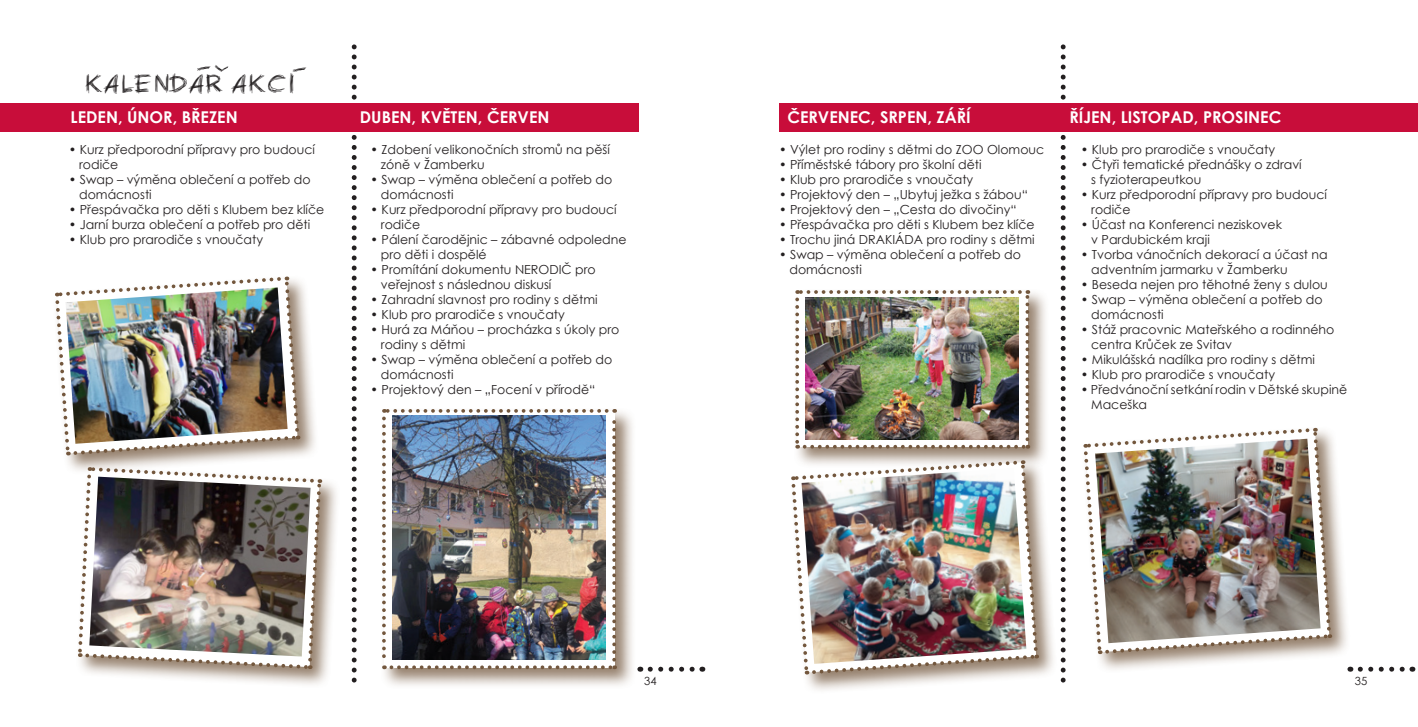
<style>
.page{position:relative;width:1418px;height:727px;background:#fff}
.page>*{position:absolute;margin:0;border:0;box-sizing:border-box;transform-origin:0 0}
.t1{font:25px "PW Chalk";color:#231f20}
.t2{font:700 16.25px "Century Gothic";color:#fff}
.t3{font:12.5px/15px "Century Gothic";color:#231f20}
.t4{font:11.25px "Century Gothic";color:#231f20}
</style>
<div class="page">
<svg style="left:650px;top:666px;width:45px;height:5px"></svg>
<svg style="left:1360px;top:666px;width:52px;height:5px"></svg>
<svg style="left:197px;top:65px;width:31px;height:7px"></svg>
<svg style="left:293px;top:67px;width:13px;height:5px"></svg>
<svg style="left:352px;top:57px;width:5px;height:616px"></svg>
<svg style="left:1060px;top:57px;width:5px;height:616px"></svg>
<div style="left:0;top:103px;width:638px;height:29px;background:#c80d3a"></div>
<div style="left:779px;top:103px;width:638px;height:29px;background:#c80d3a"></div>
<div style="left:53px;top:274px;width:266px;height:201px;background:#73573d;opacity:.75"></div>
<svg style="left:53px;top:275px;width:248px;height:182px"></svg>
<img style="left:65px;top:287px;width:222px;height:156px">
<div style="left:75px;top:464px;width:266px;height:224px;background:#73573d;opacity:.75"></div>
<svg style="left:76px;top:465px;width:247px;height:205px"></svg>
<img style="left:89px;top:476px;width:221px;height:180px">
<div style="left:380px;top:406px;width:256px;height:283px;background:#73573d;opacity:.75"></div>
<svg style="left:382px;top:409px;width:234px;height:260px"></svg>
<img style="left:393px;top:415px;width:212px;height:244px">
<div style="left:793px;top:288px;width:256px;height:180px;background:#73573d;opacity:.75"></div>
<svg style="left:795px;top:290px;width:234px;height:158px"></svg>
<img style="left:806px;top:297px;width:212px;height:142px">
<div style="left:789px;top:458px;width:268px;height:236px;background:#73573d;opacity:.75"></div>
<svg style="left:789px;top:458px;width:250px;height:218px"></svg>
<img style="left:801px;top:468px;width:225px;height:195px">
<div style="left:1081px;top:426px;width:269px;height:247px;background:#73573d;opacity:.75"></div>
<svg style="left:1081px;top:426px;width:251px;height:229px"></svg>
<img style="left:1095px;top:438px;width:225px;height:205px">
<h1 class="t1" style="left:86px;top:71px;width:212px">KALENDAR AKCI</h1>
<h2 class="t2" style="left:71px;top:104px;width:169px">LEDEN, ÚNOR, BŘEZEN</h2>
<h2 class="t2" style="left:360px;top:104px;width:191px">DUBEN, KVĚTEN, ČERVEN</h2>
<h2 class="t2" style="left:787px;top:104px;width:185px">ČERVENEC, SRPEN, ZÁŘÍ</h2>
<h2 class="t2" style="left:1069px;top:104px;width:213px">ŘÍJEN, LISTOPAD, PROSINEC</h2>
<p class="t3" style="left:79px;top:141px;width:237px;text-indent:-10px">• Kurz předporodní přípravy pro budoucí rodiče</p>
<p class="t3" style="left:79px;top:171px;width:233px;text-indent:-10px">• Swap – výměna oblečení a potřeb do domácnosti</p>
<p class="t3" style="left:69px;top:201px;width:257px">• Přespávačka pro děti s Klubem bez klíče</p>
<p class="t3" style="left:69px;top:216px;width:243px">• Jarní burza oblečení a potřeb pro děti</p>
<p class="t3" style="left:69px;top:231px;width:196px">• Klub pro prarodiče s vnoučaty</p>
<p class="t3" style="left:381px;top:141px;width:230px;text-indent:-10px">• Zdobení velikonočních stromů na pěší zóně v Žamberku</p>
<p class="t3" style="left:381px;top:171px;width:233px;text-indent:-10px">• Swap – výměna oblečení a potřeb do domácnosti</p>
<p class="t3" style="left:381px;top:201px;width:237px;text-indent:-10px">• Kurz předporodní přípravy pro budoucí rodiče</p>
<p class="t3" style="left:381px;top:231px;width:247px;text-indent:-10px">• Pálení čarodějnic – zábavné odpoledne pro děti i dospělé</p>
<p class="t3" style="left:381px;top:261px;width:216px;text-indent:-10px">• Promítání dokumentu NERODIČ pro veřejnost s následnou diskusí</p>
<p class="t3" style="left:370px;top:291px;width:229px">• Zahradní slavnost pro rodiny s dětmi</p>
<p class="t3" style="left:370px;top:306px;width:196px">• Klub pro prarodiče s vnoučaty</p>
<p class="t3" style="left:381px;top:321px;width:240px;text-indent:-10px">• Hurá za Máňou – procházka s úkoly pro rodiny s dětmi</p>
<p class="t3" style="left:381px;top:351px;width:233px;text-indent:-10px">• Swap – výměna oblečení a potřeb do domácnosti</p>
<p class="t3" style="left:370px;top:381px;width:226px">• Projektový den – „Focení v přírodě“</p>
<p class="t3" style="left:779px;top:141px;width:267px">• Výlet pro rodiny s dětmi do ZOO Olomouc</p>
<p class="t3" style="left:779px;top:156px;width:204px">• Příměstské tábory pro školní děti</p>
<p class="t3" style="left:779px;top:171px;width:196px">• Klub pro prarodiče s vnoučaty</p>
<p class="t3" style="left:779px;top:186px;width:250px">• Projektový den – „Ubytuj ježka s žábou“</p>
<p class="t3" style="left:779px;top:201px;width:239px">• Projektový den – „Cesta do divočiny“</p>
<p class="t3" style="left:779px;top:216px;width:257px">• Přespávačka pro děti s Klubem bez klíče</p>
<p class="t3" style="left:779px;top:231px;width:257px">• Trochu jiná DRAKIÁDA pro rodiny s dětmi</p>
<p class="t3" style="left:789px;top:246px;width:233px;text-indent:-10px">• Swap – výměna oblečení a potřeb do domácnosti</p>
<p class="t3" style="left:1080px;top:141px;width:196px">• Klub pro prarodiče s vnoučaty</p>
<p class="t3" style="left:1091px;top:156px;width:212px;text-indent:-10px">• Čtyři tematické přednášky o zdraví s fyzioterapeutkou</p>
<p class="t3" style="left:1091px;top:186px;width:237px;text-indent:-10px">• Kurz předporodní přípravy pro budoucí rodiče</p>
<p class="t3" style="left:1091px;top:216px;width:192px;text-indent:-10px">• Účast na Konferenci neziskovek v Pardubickém kraji</p>
<p class="t3" style="left:1091px;top:246px;width:238px;text-indent:-10px">• Tvorba vánočních dekorací a účast na adventním jarmarku v Žamberku</p>
<p class="t3" style="left:1080px;top:276px;width:248px">• Beseda nejen pro těhotné ženy s dulou</p>
<p class="t3" style="left:1091px;top:291px;width:233px;text-indent:-10px">• Swap – výměna oblečení a potřeb do domácnosti</p>
<p class="t3" style="left:1091px;top:321px;width:244px;text-indent:-10px">• Stáž pracovnic Mateřského a rodinného centra Krůček ze Svitav</p>
<p class="t3" style="left:1080px;top:351px;width:236px">• Mikulášská nadílka pro rodiny s dětmi</p>
<p class="t3" style="left:1080px;top:366px;width:196px">• Klub pro prarodiče s vnoučaty</p>
<p class="t3" style="left:1091px;top:381px;width:257px;text-indent:-10px">• Předvánoční setkání rodin v Dětské skupině<br>Maceška</p>
<p class="t4" style="left:644px;top:672px;width:14px">34</p>
<p class="t4" style="left:1354px;top:672px;width:14px">35</p>
</div>
